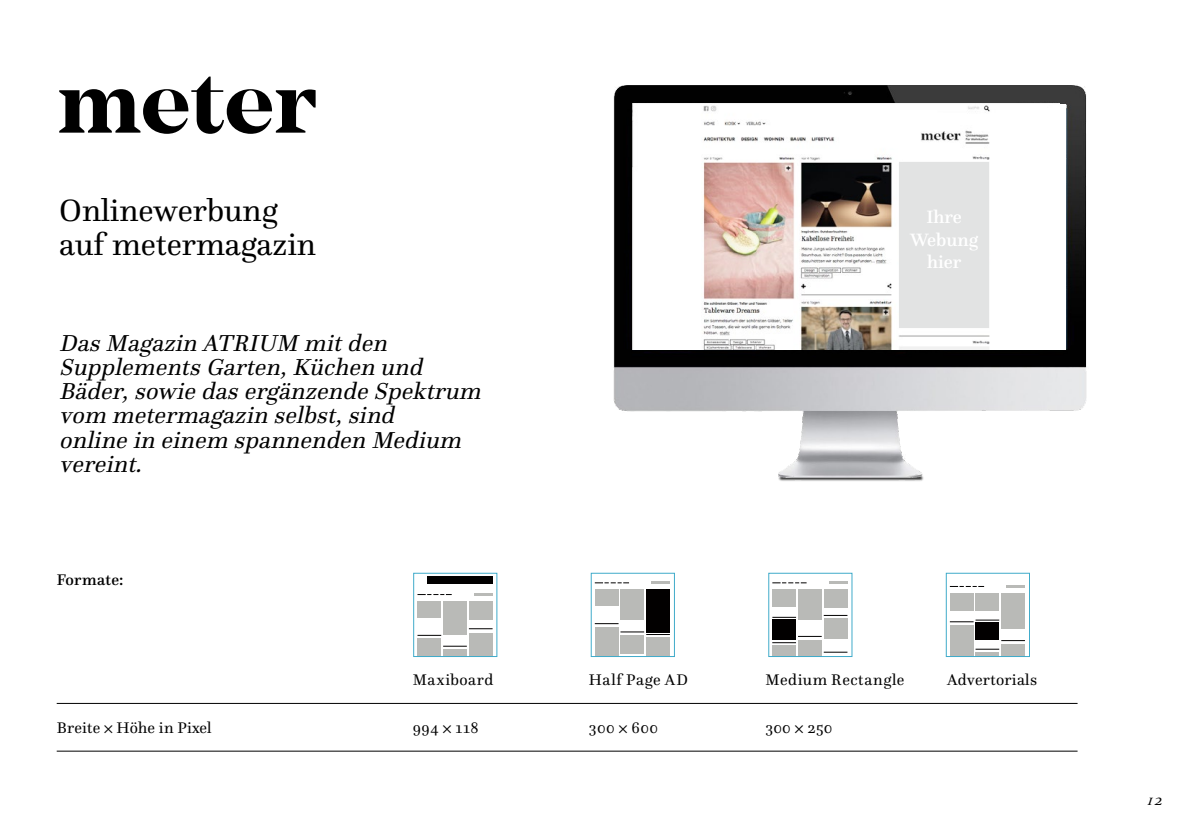
<style>
.page{position:relative;width:1191px;height:840px;background:#fff}
.page>*{position:absolute;margin:0;border:0;box-sizing:border-box;transform-origin:0 0}
.t1{font:32px/34px "Questa";color:#000}
.t2{font:italic 24px/24px "Questa";color:#000}
.t3{font:500 18.6px/22.4px "Questa";color:#fff;text-align:center}
.t4{font:18px "Granjon Italic Os F";color:#000}
.t5{font:16px "Questa";letter-spacing:.025em;color:#000}
.t6{font:16px "Questa";letter-spacing:.005em;color:#000}
.t7{font:16px "Questa";letter-spacing:.045em;color:#000}
.t8{font:500 16px "Questa";letter-spacing:.02em;color:#000}
</style>
<div class="page">
<svg style="left:59px;top:77px;width:256px;height:57px"></svg>
<img style="left:613px;top:85px;width:474px;height:396px">
<img style="left:632px;top:104px;width:427px;height:245px">
<div style="left:899px;top:162px;width:90px;height:166px;background:#e2e3e3"></div>
<hr style="left:57px;top:702px;width:1020px;height:1px;background:#000">
<hr style="left:57px;top:750px;width:1020px;height:1px;background:#000">
<div style="left:417px;top:600px;width:24px;height:17px;background:#b9bab7"></div>
<hr style="left:474px;top:592px;width:18px;height:3px;background:#b9bab7">
<div style="left:417px;top:637px;width:24px;height:19px;background:#b9bab7"></div>
<div style="left:443px;top:600px;width:24px;height:34px;background:#b9bab7"></div>
<div style="left:469px;top:633px;width:23px;height:23px;background:#b9bab7"></div>
<svg style="left:417px;top:634px;width:24px;height:1px"></svg>
<svg style="left:443px;top:645px;width:24px;height:1px"></svg>
<svg style="left:469px;top:628px;width:23px;height:1px"></svg>
<div style="left:469px;top:600px;width:23px;height:18px;background:#b9bab7"></div>
<div style="left:443px;top:648px;width:24px;height:8px;background:#b9bab7"></div>
<div style="left:427px;top:575px;width:65px;height:8px;background:#020000"></div>
<div style="left:413px;top:572px;width:84px;height:84px;border:1px solid #40abca"></div>
<div style="left:595px;top:589px;width:23px;height:16px;background:#b9bab7"></div>
<hr style="left:652px;top:580px;width:18px;height:3px;background:#b9bab7">
<div style="left:595px;top:626px;width:23px;height:30px;background:#b9bab7"></div>
<div style="left:620px;top:589px;width:24px;height:30px;background:#b9bab7"></div>
<div style="left:646px;top:637px;width:24px;height:18px;background:#b9bab7"></div>
<svg style="left:595px;top:582px;width:34px;height:1px"></svg>
<svg style="left:595px;top:623px;width:23px;height:1px"></svg>
<svg style="left:620px;top:631px;width:50px;height:2px"></svg>
<div style="left:620px;top:635px;width:24px;height:18px;background:#b9bab7"></div>
<div style="left:646px;top:589px;width:24px;height:43px;background:#020000"></div>
<div style="left:591px;top:572px;width:83px;height:84px;border:1px solid #40abca"></div>
<div style="left:772px;top:589px;width:24px;height:17px;background:#b9bab7"></div>
<hr style="left:829px;top:580px;width:18px;height:3px;background:#b9bab7">
<div style="left:772px;top:645px;width:24px;height:11px;background:#b9bab7"></div>
<div style="left:798px;top:589px;width:23px;height:30px;background:#b9bab7"></div>
<div style="left:823px;top:589px;width:24px;height:18px;background:#b9bab7"></div>
<svg style="left:772px;top:582px;width:34px;height:1px"></svg>
<svg style="left:772px;top:642px;width:24px;height:1px"></svg>
<svg style="left:772px;top:616px;width:24px;height:1px"></svg>
<svg style="left:824px;top:614px;width:23px;height:1px"></svg>
<svg style="left:798px;top:635px;width:23px;height:1px"></svg>
<div style="left:798px;top:639px;width:23px;height:17px;background:#b9bab7"></div>
<div style="left:823px;top:618px;width:24px;height:20px;background:#b9bab7"></div>
<svg style="left:823px;top:651px;width:24px;height:1px"></svg>
<div style="left:772px;top:619px;width:24px;height:20px;background:#020000"></div>
<div style="left:768px;top:572px;width:84px;height:84px;border:1px solid #40abca"></div>
<div style="left:950px;top:592px;width:23px;height:18px;background:#b9bab7"></div>
<hr style="left:1007px;top:584px;width:18px;height:3px;background:#b9bab7">
<div style="left:950px;top:624px;width:23px;height:32px;background:#b9bab7"></div>
<div style="left:975px;top:592px;width:24px;height:18px;background:#b9bab7"></div>
<div style="left:1001px;top:592px;width:24px;height:36px;background:#b9bab7"></div>
<svg style="left:950px;top:619px;width:49px;height:3px"></svg>
<svg style="left:1001px;top:640px;width:24px;height:1px"></svg>
<div style="left:975px;top:651px;width:24px;height:5px;background:#b9bab7"></div>
<div style="left:1001px;top:643px;width:24px;height:13px;background:#b9bab7"></div>
<svg style="left:975px;top:648px;width:24px;height:1px"></svg>
<div style="left:975px;top:621px;width:24px;height:18px;background:#020000"></div>
<div style="left:946px;top:572px;width:83px;height:84px;border:1px solid #40abca"></div>
<h1 class="t1" style="left:59px;top:192px;width:258px">Onlinewerbung auf metermagazin</h1>
<p class="t2" style="left:59px;top:331px;width:429px">DasMagazin ATRIUM mitden<br>SupplementsGarten,Küchen und<br>Bäder,sowie dasergänzende Spektrum vom metermagazin selbst,sind<br>online in einem spannenden Medium vereint.</p>
<p class="t8" style="left:57px;top:569px;width:68px">Formate:</p>
<p class="t3" style="left:910px;top:206px;width:70px">Ihre<br>Webung hier</p>
<p class="t5" style="left:413px;top:669px;width:82px">Maxiboard</p>
<p class="t7" style="left:589px;top:669px;width:100px">Half Page AD</p>
<p class="t5" style="left:765px;top:669px;width:140px">Medium Rectangle</p>
<p class="t5" style="left:947px;top:669px;width:91px">Advertorials</p>
<p class="t6" style="left:57px;top:717px;width:156px">Breite × Höhe in Pixel</p>
<p class="t5" style="left:413px;top:717px;width:67px">994 × 118</p>
<p class="t5" style="left:589px;top:717px;width:71px">300 × 600</p>
<p class="t5" style="left:765px;top:717px;width:68px">300 × 250</p>
<p class="t4" style="left:1146px;top:788px;width:17px">12</p>
</div>
